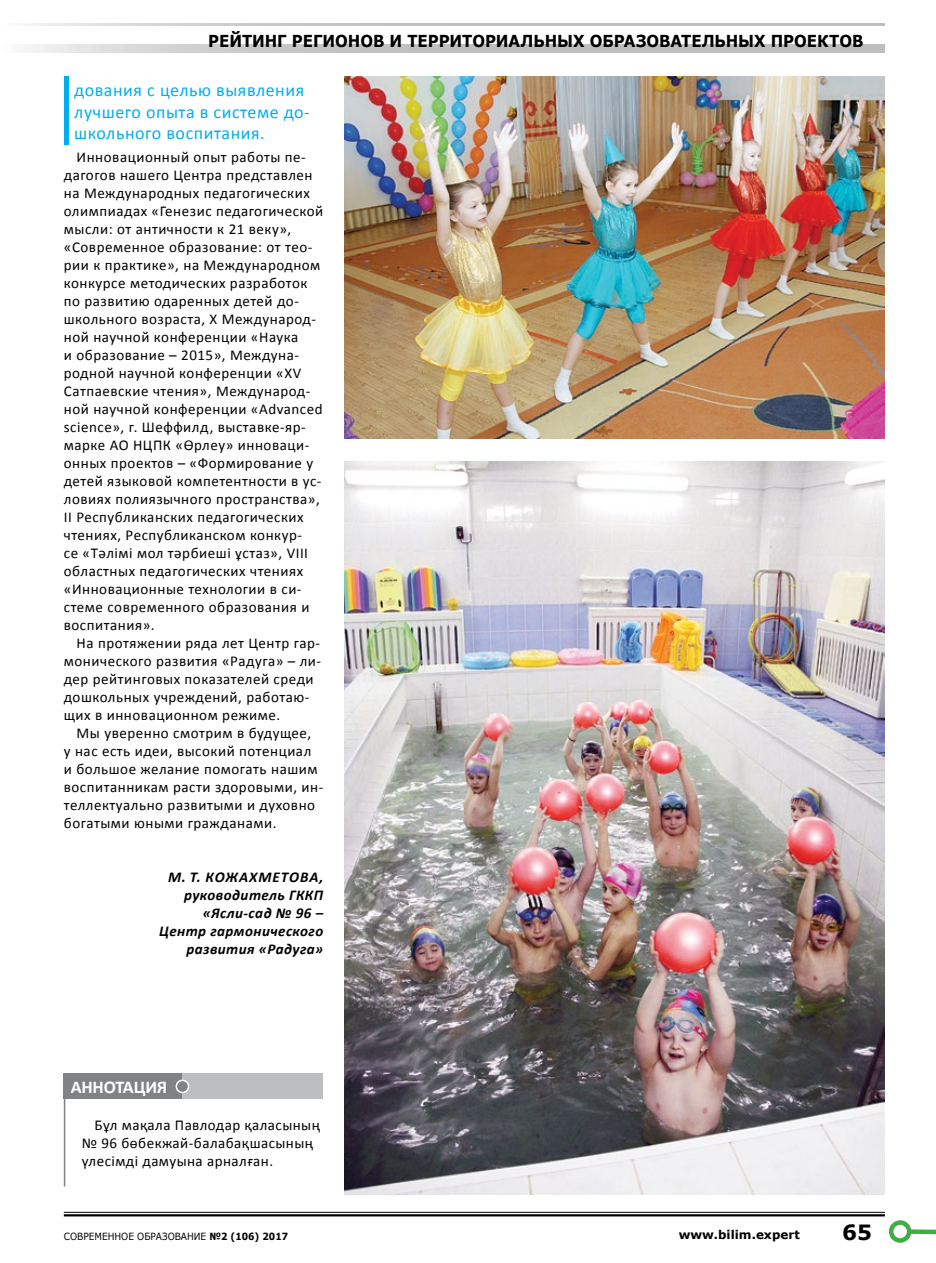
<style>
.page{position:relative;width:936px;height:1263px;background:#fff}
.page>*{position:absolute;margin:0;border:0;box-sizing:border-box;transform-origin:0 0}
.t1{font:700 21px "Verdana";color:#000}
.t2{font:18px/21.6px "Calibri";letter-spacing:.03em;color:#00aeef}
.t3{font:700 18px "Calibri";letter-spacing:-.01em;color:#fff}
.t4{font:700 16.5px "Verdana";letter-spacing:-.005em;color:#000;scale:.91 1}
.t5{font:15px/18px "Calibri";letter-spacing:.035em;color:#000}
.t6{font:italic 700 15px/18px "Calibri";letter-spacing:.03em;color:#000;text-align:right}
.t7{font:700 12px "Verdana";color:#000}
.t8{font:9.9px "Verdana";color:#000;scale:.91 1}
.s1{font-weight:700}
</style>
<div class="page">
<hr style="left:64px;top:1098px;width:1px;height:88px;background:#808285">
<div style="left:64px;top:1074px;width:120px;height:25px;background:#808285"></div>
<div style="left:182px;top:1074px;width:141px;height:25px;background:#bcbec0"></div>
<div style="left:176px;top:1080px;width:12px;height:12px;background:#808285;border-radius:50%"></div>
<div style="left:175px;top:1079px;width:14px;height:14px;border:2px solid #fff;border-radius:50%"></div>
<img style="left:344px;top:77px;width:540px;height:361px">
<img style="left:344px;top:461px;width:540px;height:734px">
<hr style="left:64px;top:77px;width:4px;height:68px;background:#00aeef">
<hr style="left:64px;top:1212px;width:820px;height:1px;background:#000">
<hr style="left:64px;top:1214px;width:820px;height:2px;background:#000">
<div style="left:909px;top:1229px;width:26px;height:5px;background:#41ad49"></div>
<div style="left:888px;top:1220px;width:23px;height:23px;border:4px solid #41ad49;border-radius:50%"></div>
<svg style="left:29px;top:44px;width:855px;height:8px;background:#c5c6c8"></svg>
<hr style="left:4px;top:23px;width:880px;height:3px;background:#bcbec0">
<p class="t4" style="left:208px;top:29px;width:721px">Рейтинг регионов и территориальных образовательных проектов</p>
<p class="t2" style="left:74px;top:79px;width:237px">дования с целью выявления лучшего опыта в системе до&shy;школьного воспитания.</p>
<p class="t5" style="left:64px;top:148px;width:261px;text-indent:13px">Инновационный опыт работы пе&shy;дагогов нашего Центра представлен на Международных педагогических олимпиадах «Генезис педагогической мысли: от античности к 21 веку», «Современное образование: от тео&shy;рии к практике», на Международном конкурсе методических разработок по развитию одаренных детей до&shy;школьного возраста, X Международ&shy;ной научной конференции «Наука<br>и образование – 2015», Междуна&shy;родной научной конференции «XV Сатпаевские чтения», Международ&shy;ной научной конференции «Advanced science», г. Шеффилд, выставке-яр&shy;марке АО НЦПК «Өрлеу» инноваци&shy;онных проектов – «Формирование у детей языковой компетентности в ус&shy;ловиях полиязычного пространства», II Республиканских педагогических чтениях, Республиканском конкур-<br>се «Тәлімі мол тәрбиеші ұстаз», VIII областных педагогических чтениях «Инновационные технологии в си&shy;стеме современного образования и воспитания».</p>
<p class="t5" style="left:64px;top:634px;width:259px;text-indent:13px">На протяжении ряда лет Центр гар&shy;монического развития «Радуга» – ли&shy;дер рейтинговых показателей среди дошкольных учреждений, работаю&shy;щих в инновационном режиме.</p>
<p class="t5" style="left:64px;top:724px;width:261px;text-indent:13px">Мы уверенно смотрим в будущее,<br>у нас есть идеи, высокий потенциал<br>и большое желание помогать нашим воспитанникам расти здоровыми, ин&shy;теллектуально развитыми и духовно богатыми юными гражданами.</p>
<p class="t6" style="left:159px;top:868px;width:166px">М. Т. Кожахм етова, руководитель ГККП «Ясли-сад № 96 –<br>Центр гармонического развития «Радуга»</p>
<p class="t3" style="left:71px;top:1075px;width:98px">АННОТАЦИЯ</p>
<p class="t5" style="left:82px;top:1116px;width:239px;text-indent:13px">Бұл мақала Павлодар қаласының № 96 бөбекжай-балабақшасының үлесімді дамуына арналған.</p>
<p class="t8" style="left:64px;top:1229px;width:248px">Современное образование <span class="s1">№2 (106) 2017</span></p>
<p class="t7" style="left:678px;top:1226px;width:123px">www.bilim.expert</p>
<h1 class="t1" style="left:842px;top:1217px;width:31px">65</h1>
</div>
